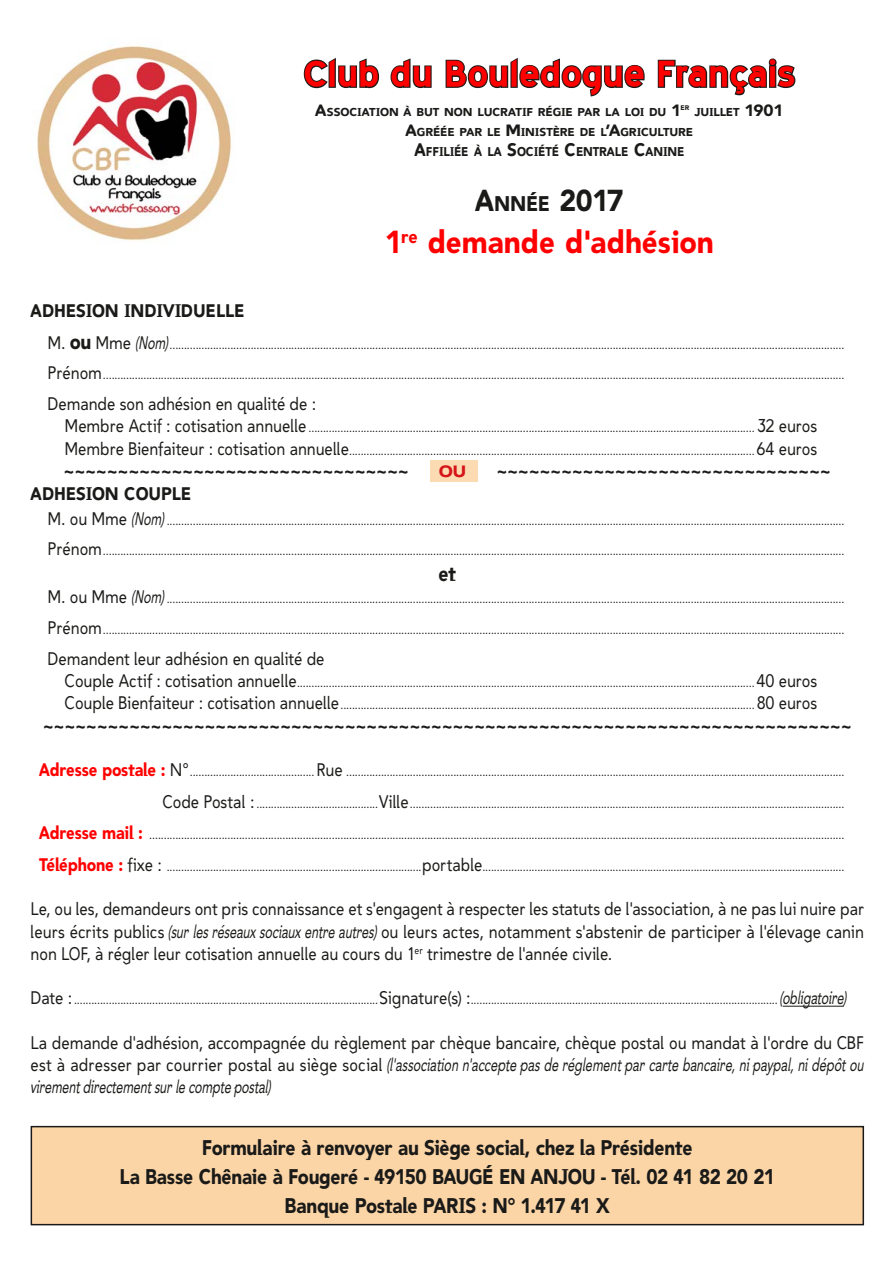
<style>
.page{position:relative;width:893px;height:1263px;background:#fff}
.page>*{position:absolute;margin:0;border:0;box-sizing:border-box;transform-origin:0 0}
.t1{font:700 45px "Blue Highway";color:#f00;scale:1.1 1}
.t2{font:700 31.5px "Bawdy";letter-spacing:-.015em;color:#f00}
.t3{font:700 30px "Bawdy";color:#1a1a18}
.t4{font:700 21px/29.4px "Bawdy";letter-spacing:-.02em;color:#1a1a18;text-align:center;scale:.95 1}
.t5{font:18px/22.2px "Bawdy";letter-spacing:-.01em;color:#1a1a18;text-align:justify;scale:.95 1}
.t6{font:700 18px "Bawdy";letter-spacing:-.005em;color:#1a1a18}
.t7{font:700 16.2px "Bawdy";color:#1a1a18;scale:1.22 1}
.t8{font:700 16.2px "Bawdy";color:#d51518;scale:1.22 1}
.t9{font:700 12.6px "Bawdy";letter-spacing:-.005em;color:#1a1a18}
.t10{font:12px/22.2px "Bawdy";color:#1a1a18;scale:.95 1}
.t11{font:700 11.4px "Bawdy";letter-spacing:-.01em;color:#1a1a18;scale:1.11 1}
.t12{font:700 6.6px "Bawdy";color:#1a1a18;scale:1.11 1}
.s1{font-size:16.2px}
.s2{font-size:18px}
.s3{font-size:21px}
.s4{font-weight:700;font-size:21px}
.s5{font-style:italic;font-size:18px}
.s6{font-weight:700;font-size:18px;color:#f00}
.s7{font-style:italic}
</style>
<div class="page">
<div style="left:430px;top:460px;width:48px;height:22px;background:#fddbb2"></div>
<img style="left:37px;top:46px;width:195px;height:195px">
<svg style="left:303px;top:58px;width:77px;height:31px"></svg>
<svg style="left:390px;top:58px;width:42px;height:31px"></svg>
<svg style="left:445px;top:58px;width:200px;height:39px"></svg>
<svg style="left:657px;top:58px;width:139px;height:38px"></svg>
<hr style="left:783px;top:1006px;width:61px;height:1px;background:#1a1a18">
<div style="left:31px;top:1126px;width:832px;height:98px;background:#fcd5a7"></div>
<div style="left:31px;top:1126px;width:833px;height:99px;border:2px solid #1a1a18"></div>
<h1 class="t1" style="left:303px;top:53px;width:449px">Club du Bouledogue Français</h1>
<p class="t11" style="left:315px;top:105px;width:331px"><span class="s1">A</span>SSOCIATION À BUT NON LUCRATIF RÉGIE PAR LA LOI DU <span class="s1">1</span></p>
<p class="t12" style="left:680px;top:104px;width:10px">ER</p>
<p class="t11" style="left:694px;top:105px;width:82px">JUILLET <span class="s1">1901</span></p>
<p class="t11" style="left:406px;top:125px;width:261px"><span class="s1">A</span>GRÉÉE PAR LE <span class="s1">M</span>INISTÈRE DE L<span class="s1">’A</span>GRICULTURE</p>
<p class="t9" style="left:414px;top:144px;width:272px"><span class="s2">A</span>FFILIÉE À LA <span class="s2">S</span>OCIÉTÉ <span class="s2">C</span>ENTRALE <span class="s2">C</span>ANINE</p>
<h3 class="t6" style="left:31px;top:300px;width:47px">ADHESION</h3>
<h3 class="t6" style="left:124px;top:300px;width:11px">INDI</h3>
<h3 class="t6" style="left:163px;top:300px;width:23px">VIDUELLE</h3>
<h3 class="t3" style="left:475px;top:183px;width:150px">A<span class="s3">NNÉE</span> 2017</h3>
<h2 class="t2" style="left:385px;top:223px;width:331px">1<sup>re</sup> demande d'adhésion</h2>
<p class="t10" style="left:48px;top:333px;width:840px"><span class="s2">M.</span> <span class="s4">ou</span> <span class="s2">Mme</span> <span class="s5">(Nom)</span>.........................................................................................................................................................................................................................................</p>
<p class="t10" style="left:48px;top:364px;width:840px"><span class="s2">Prénom</span>................................................................................................................................................................................................................................................................</p>
<h3 class="t5" style="left:48px;top:393px;width:284px">Demande son adhésion en qualité de :</h3>
<p class="t10" style="left:65px;top:417px;width:794px"><span class="s2">Membre Actif : cotisation annuelle</span> .......................................................................................................................................................... <span class="s2">32 euros<br>Membre bienfaiteur : cotisation annuelle</span>............................................................................................................................................ <span class="s2">64 euros</span></p>
<h3 class="t7" style="left:63px;top:461px;width:286px">~~~~~~~~~~~~~~~~~~~~~~~~~~~~~~~~</h3>
<h3 class="t8" style="left:439px;top:461px;width:24px">OU</h3>
<h3 class="t7" style="left:496px;top:461px;width:277px">~~~~~~~~~~~~~~~~~~~~~~~~~~~~~~~</h3>
<p class="t10" style="left:48px;top:509px;width:840px"><span class="s2">M. ou Mme</span> <span class="s5">(Nom)</span> ..........................................................................................................................................................................................................................................</p>
<p class="t10" style="left:48px;top:540px;width:840px"><span class="s2">Prénom</span>................................................................................................................................................................................................................................................................</p>
<h3 class="t4" style="left:438px;top:559px;width:20px">et</h3>
<p class="t10" style="left:48px;top:588px;width:840px"><span class="s2">M. ou Mme</span> <span class="s5">(Nom)</span> ..........................................................................................................................................................................................................................................</p>
<p class="t10" style="left:48px;top:619px;width:840px"><span class="s2">Prénom</span>................................................................................................................................................................................................................................................................</p>
<h3 class="t5" style="left:48px;top:648px;width:293px">Demandent leur adhésion en qualité de</h3>
<p class="t10" style="left:65px;top:672px;width:794px"><span class="s2">Couple Actif : cotisation annuelle</span>.............................................................................................................................................................. <span class="s2">40 euros<br>Couple bienfaiteur : cotisation annuelle</span>............................................................................................................................................... <span class="s2">80 euros</span></p>
<h3 class="t7" style="left:42px;top:716px;width:666px">~~~~~~~~~~~~~~~~~~~~~~~~~~~~~~~~~~~~~~~~~~~~~~~~~~~~~~~~~~~~~~~~~~~~~~~~~~~</h3>
<p class="t10" style="left:39px;top:761px;width:849px"><span class="s6">Adresse postale :</span> <span class="s2">N°</span>........................................... <span class="s2">Rue</span> ............................................................................................................................................................................</p>
<p class="t10" style="left:162px;top:792px;width:719px"><span class="s2">Code Postal :</span> ..........................................<span class="s2">Ville</span>......................................................................................................................................................</p>
<p class="t10" style="left:39px;top:824px;width:849px"><span class="s6">Adresse mail :</span> ................................................................................................................................................................................................................................................</p>
<p class="t10" style="left:39px;top:856px;width:849px"><span class="s6">Téléphone :</span> <span class="s2">fixe :</span> ........................................................................................<span class="s2">portable</span>.............................................................................................................................</p>
<p class="t5" style="left:31px;top:898px;width:879px">Le, ou les, demandeurs ont pris connaissance et s'engagent à respecter les statuts de l'association, à ne pas lui nuire par leurs écrits publics <span class="s7">(sur les réseaux sociaux entre autres)</span> ou leurs actes, notamment s'abstenir de participer à l'élevage canin non LOF, à régler leur cotisation annuelle au cours du 1<sup>er</sup> trimestre de l'année civile.</p>
<p class="t10" style="left:31px;top:989px;width:861px"><span class="s2">Date :</span> .........................................................................................................<span class="s2">Signature(s) :</span>.......................................................................................................... <span class="s5">(obligatoire)</span></p>
<p class="t5" style="left:31px;top:1032px;width:879px">La demande d'adhésion, accompagnée du règlement par chèque bancaire, chèque postal ou mandat à l'ordre du CBF est à adresser par courrier postal au siège social <span class="s7">(l'association n'accepte pas de réglement par carte bancaire, ni paypal, ni dépôt ou virement directement sur le compte postal)</span></p>
<h3 class="t6" style="left:31px;top:483px;width:47px">ADHESION</h3>
<h3 class="t6" style="left:124px;top:483px;width:12px">COUPLE</h3>
<h3 class="t4" style="left:120px;top:1132px;width:691px">Formulaire à renvoyer au Siège social, chez la Présidente<br>La Basse Chênaie à Fougeré - 49150 BAUGÉ EN ANJOU - Tél. 02 41 82 20 21<br>Banque Postale PARIS : N° 1.417 41 X</h3>
</div>
